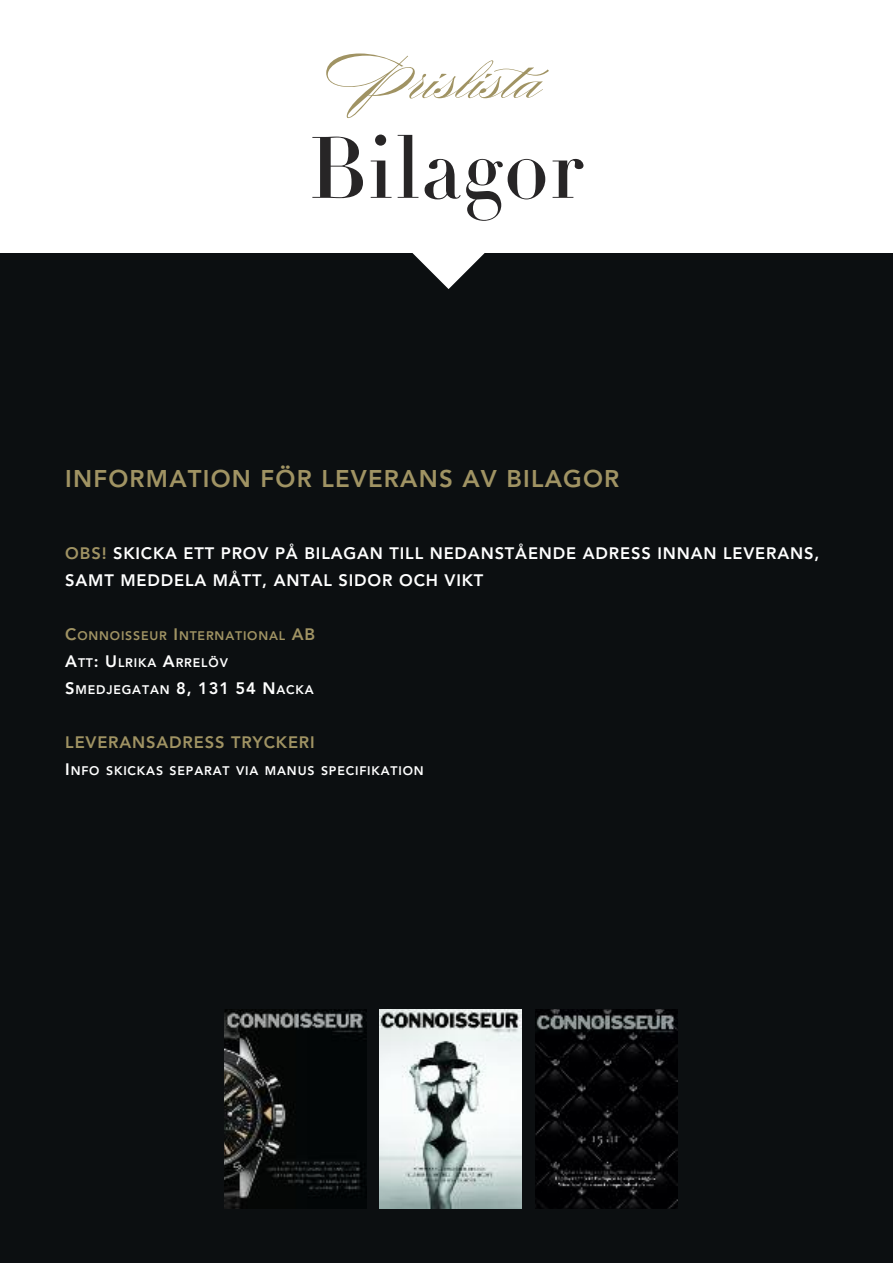
<style>
.page{position:relative;width:893px;height:1263px;background:#fff}
.page>*{position:absolute;margin:0;border:0;box-sizing:border-box;transform-origin:0 0}
.t1{font:85.5px "Didot LH Headline Os F";color:#272526}
.t2{font:54px "Burgues Script";color:#a09363}
.t3{font:800 24px "Avenir";letter-spacing:.05em;color:#a09363}
.t4{font:800 16.5px/27px "Avenir";letter-spacing:.05em;color:#fff}
.t5{font:800 16.5px "Avenir";letter-spacing:.05em;color:#a09363}
.t6{font:800 12.3px/27px "Avenir";letter-spacing:.065em;color:#fff}
.s1{color:#a09363}
.s2{font-size:16.5px;color:#a09363}
.s3{font-size:16.5px}
</style>
<div class="page">
<div style="left:0;top:253px;width:893px;height:1010px;background:#0c0f11"></div>
<svg style="left:412px;top:253px;width:73px;height:36px"></svg>
<img style="left:535px;top:1009px;width:143px;height:200px">
<img style="left:379px;top:1009px;width:143px;height:200px">
<img style="left:224px;top:1009px;width:143px;height:200px">
<h2 class="t2" style="left:350px;top:47px;width:211px">Prislista</h2>
<h1 class="t1" style="left:309px;top:135px;width:277px">Bilagor</h1>
<h3 class="t3" style="left:65px;top:465px;width:556px">INFORMATION FÖR LEVERANS AV BILAGOR</h3>
<h3 class="t4" style="left:65px;top:539px;width:755px"><span class="s1">OBS!</span> SKICKA ETT PROV PÅ BILAGAN TILL NEDANSTÅENDE ADRESS INNAN LEVERANS,<br>SAMT MEDDELA MÅTT, ANTAL SIDOR OCH VIKT</h3>
<p class="t6" style="left:65px;top:622px;width:251px"><span class="s2">C</span><span class="s1">ONNOISSEUR</span> <span class="s2">I</span><span class="s1">NTERNATIONAL</span> <span class="s2">AB<br></span><span class="s3">A</span>TT<span class="s3">: U</span>LRIKA <span class="s3">A</span>RRELÖV<br><span class="s3">S</span>MEDJEGATAN <span class="s3">8, 131 54 N</span>ACKA</p>
<h3 class="t5" style="left:65px;top:732px;width:251px">LEVERANSADRESS TRYCKERI</h3>
<p class="t6" style="left:65px;top:757px;width:360px"><span class="s3">I</span>NFO SKICKAS SEPARAT VIA MANUS SPECIFIKATION</p>
</div>
